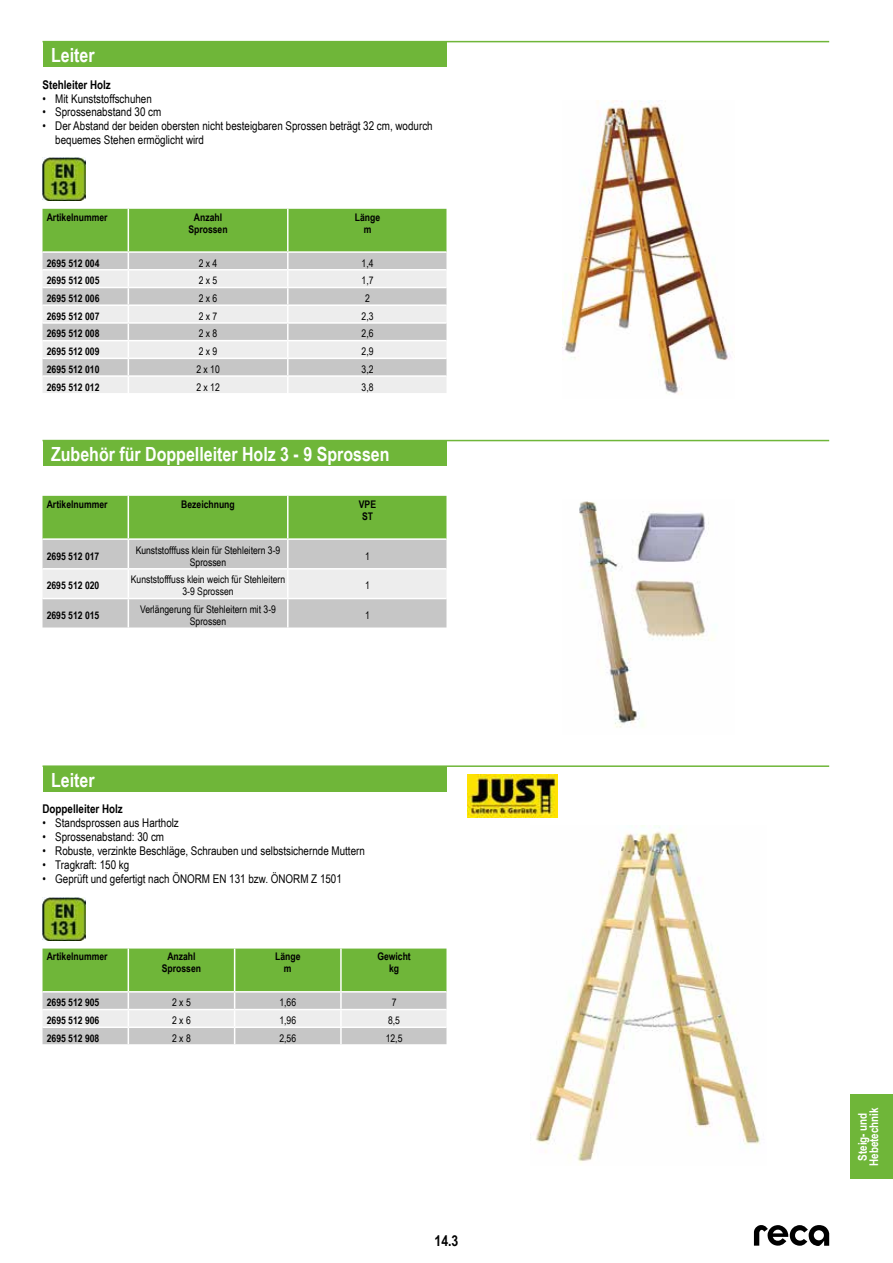
<style>
.page{position:relative;width:893px;height:1263px;background:#fff}
.page>*{position:absolute;margin:0;border:0;box-sizing:border-box;transform-origin:0 0}
.t1{font:700 19.5px "Arial Narrow";color:#fff}
.t2{font:700 15px "Arial Narrow";color:#000}
.t3{font:12px/14px "Arial Narrow";color:#000}
.t4{font:700 12px "Arial Narrow";color:#000}
.t5{font:700 12px/11.2px "Arial Narrow";color:#fff;text-align:center}
.t6{font:700 10.5px/12px "Arial Narrow";color:#000;text-align:center}
.t7{font:10.5px/12px "Arial Narrow";color:#000;text-align:center}
</style>
<div class="page">
<svg style="left:754px;top:1225px;width:75px;height:21px"></svg>
<div style="left:850px;top:1094px;width:43px;height:85px;background:#6fb639"></div>
<hr style="left:43px;top:41px;width:786px;height:1px;background:#6fb639">
<div style="left:43px;top:42px;width:403px;height:25px;background:#6fb639"></div>
<img style="left:43px;top:158px;width:42px;height:42px">
<svg style="left:43px;top:209px;width:403px;height:184px;background:#c3d4b7"></svg>
<img style="left:562px;top:100px;width:169px;height:294px">
<hr style="left:43px;top:440px;width:786px;height:1px;background:#6fb639">
<div style="left:43px;top:441px;width:403px;height:25px;background:#6fb639"></div>
<svg style="left:43px;top:496px;width:403px;height:131px;background:#b4cba2"></svg>
<hr style="left:287px;top:599px;width:2px;height:28px;background:#fff">
<img style="left:579px;top:501px;width:135px;height:227px">
<hr style="left:43px;top:765px;width:786px;height:2px;background:#6fb639">
<div style="left:43px;top:766px;width:403px;height:26px;background:#6fb639"></div>
<img style="left:43px;top:897px;width:42px;height:43px">
<svg style="left:43px;top:948px;width:403px;height:96px;background:#aac992"></svg>
<img style="left:468px;top:775px;width:89px;height:42px">
<img style="left:535px;top:826px;width:225px;height:338px">
<h1 class="t1" style="left:51px;top:41px;width:45px">Leiter</h1>
<p class="t4" style="left:43px;top:75px;width:70px">Stehleiter Holz</p>
<p class="t3" style="left:43px;top:91px;width:111px">• Mit Kunststoffschuhen</p>
<p class="t3" style="left:43px;top:105px;width:120px">• Sprossenabstand 30 cm</p>
<p class="t3" style="left:55px;top:119px;width:379px;text-indent:-13px">• Der Abstand der beiden obersten nicht besteigbaren Sprossen beträgt 32 cm, wodurch bequemes Stehen ermöglicht wird</p>
<p class="t6" style="left:47px;top:210px;width:62px">Artikelnummer</p>
<p class="t6" style="left:188px;top:210px;width:41px">Anzahl<br>Sprossen</p>
<p class="t6" style="left:355px;top:210px;width:27px">Länge m</p>
<p class="t6" style="left:47px;top:256px;width:54px">2695 512 004</p>
<p class="t7" style="left:199px;top:256px;width:20px">2 x 4</p>
<p class="t7" style="left:362px;top:256px;width:13px">1,4</p>
<p class="t6" style="left:47px;top:274px;width:54px">2695 512 005</p>
<p class="t7" style="left:199px;top:274px;width:20px">2 x 5</p>
<p class="t7" style="left:362px;top:274px;width:13px">1,7</p>
<p class="t6" style="left:47px;top:292px;width:54px">2695 512 006</p>
<p class="t7" style="left:199px;top:292px;width:20px">2 x 6</p>
<p class="t7" style="left:365px;top:292px;width:6px">2</p>
<p class="t6" style="left:47px;top:309px;width:54px">2695 512 007</p>
<p class="t7" style="left:199px;top:310px;width:20px">2 x 7</p>
<p class="t7" style="left:362px;top:310px;width:13px">2,3</p>
<p class="t6" style="left:47px;top:327px;width:54px">2695 512 008</p>
<p class="t7" style="left:199px;top:327px;width:20px">2 x 8</p>
<p class="t7" style="left:362px;top:327px;width:13px">2,6</p>
<p class="t6" style="left:47px;top:345px;width:54px">2695 512 009</p>
<p class="t7" style="left:199px;top:345px;width:20px">2 x 9</p>
<p class="t7" style="left:362px;top:345px;width:13px">2,9</p>
<p class="t6" style="left:47px;top:363px;width:54px">2695 512 010</p>
<p class="t7" style="left:196px;top:363px;width:25px">2 x 10</p>
<p class="t7" style="left:362px;top:363px;width:13px">3,2</p>
<p class="t6" style="left:47px;top:380px;width:54px">2695 512 012</p>
<p class="t7" style="left:196px;top:380px;width:25px">2 x 12</p>
<p class="t7" style="left:362px;top:380px;width:13px">3,8</p>
<h1 class="t1" style="left:51px;top:439px;width:340px">Zubehör für Doppelleiter Holz 3 - 9 Sprossen</h1>
<p class="t6" style="left:47px;top:497px;width:62px">Artikelnummer</p>
<p class="t6" style="left:181px;top:497px;width:55px">Bezeichnung</p>
<p class="t6" style="left:359px;top:497px;width:19px;text-align:left">VPE<br>ST</p>
<p class="t6" style="left:47px;top:549px;width:54px">2695 512 017</p>
<p class="t7" style="left:136px;top:543px;width:146px">Kunststofffuss klein für Stehleitern 3-9<br>Sprossen</p>
<p class="t7" style="left:365px;top:549px;width:6px">1</p>
<p class="t6" style="left:47px;top:579px;width:54px">2695 512 020</p>
<p class="t7" style="left:131px;top:573px;width:156px">Kunststofffuss klein weich für Stehleitern<br>3-9 Sprossen</p>
<p class="t7" style="left:365px;top:579px;width:6px">1</p>
<p class="t6" style="left:47px;top:609px;width:54px">2695 512 015</p>
<p class="t7" style="left:140px;top:603px;width:137px">Verlängerung für Stehleitern mit 3-9<br>Sprossen</p>
<p class="t7" style="left:365px;top:609px;width:6px">1</p>
<h1 class="t1" style="left:51px;top:765px;width:45px">Leiter</h1>
<p class="t4" style="left:43px;top:800px;width:82px">Doppelleiter Holz</p>
<p class="t3" style="left:43px;top:815px;width:138px">• Standsprossen aus Hartholz</p>
<p class="t3" style="left:43px;top:829px;width:123px">• Sprossenabstand: 30 cm</p>
<p class="t3" style="left:43px;top:843px;width:324px">• Robuste, verzinkte Beschläge, Schrauben und selbstsichernde Muttern</p>
<p class="t3" style="left:43px;top:857px;width:88px">• Tragkraft: 150 kg</p>
<p class="t3" style="left:43px;top:871px;width:301px">• Geprüft und gefertigt nach ÖNORM EN 131 bzw. ÖNORM Z 1501</p>
<p class="t6" style="left:47px;top:950px;width:62px">Artikelnummer</p>
<p class="t6" style="left:162px;top:950px;width:41px">Anzahl<br>Sprossen</p>
<p class="t6" style="left:275px;top:950px;width:27px">Länge m</p>
<p class="t6" style="left:377px;top:950px;width:35px">Gewicht kg</p>
<p class="t6" style="left:47px;top:996px;width:54px">2695 512 905</p>
<p class="t7" style="left:172px;top:996px;width:20px">2 x 5</p>
<p class="t7" style="left:279px;top:996px;width:18px">1,66</p>
<p class="t7" style="left:392px;top:996px;width:6px">7</p>
<p class="t6" style="left:47px;top:1014px;width:54px">2695 512 906</p>
<p class="t7" style="left:172px;top:1014px;width:20px">2 x 6</p>
<p class="t7" style="left:279px;top:1014px;width:18px">1,96</p>
<p class="t7" style="left:388px;top:1014px;width:13px">8,5</p>
<p class="t6" style="left:47px;top:1031px;width:54px">2695 512 908</p>
<p class="t7" style="left:172px;top:1031px;width:20px">2 x 8</p>
<p class="t7" style="left:279px;top:1031px;width:18px">2,56</p>
<p class="t7" style="left:386px;top:1031px;width:18px">12,5</p>
<p class="t2" style="left:434px;top:1229px;width:25px">14.3</p>
<p class="t5" style="left:856px;top:1166px;width:60px;rotate:-90deg">Steig- und<br>Hebetechnik</p>
</div>
